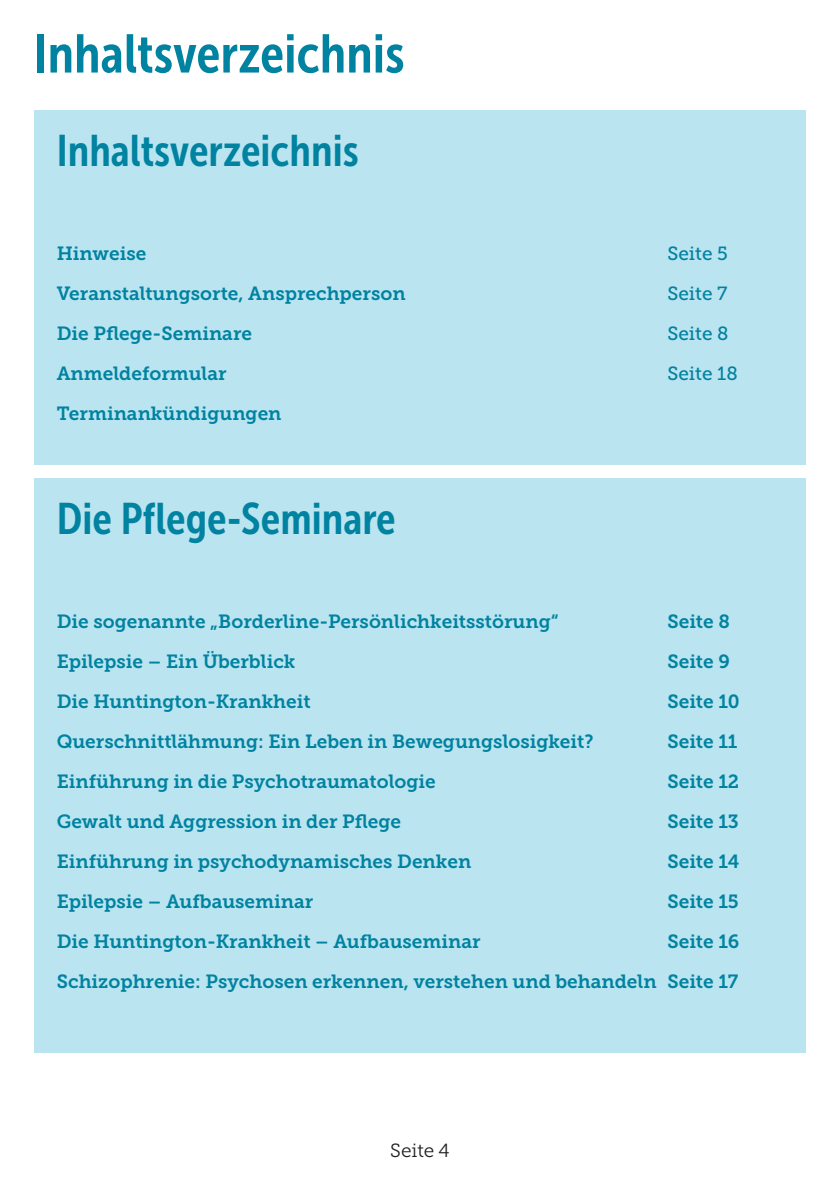
<style>
.page{position:relative;width:840px;height:1191px;background:#fff}
.page>*{position:absolute;margin:0;border:0;box-sizing:border-box;transform-origin:0 0}
.t1{font:54px "Museo Sans Cond 700";color:#0082a1}
.t2{font:44px "Museo Sans Cond 700";color:#0082a1}
.t3{font:19px/40px "Museo Slab 700";color:#0082a1;text-align:right}
.t4{font:19px "Museo Slab 500";color:#0082a1}
.t5{font:19px "Museo Slab 300";color:#231f20}
</style>
<div class="page">
<div style="left:34px;top:111px;width:771px;height:354px;background:#bae4ef"></div>
<div style="left:34px;top:478px;width:771px;height:575px;background:#bae4ef"></div>
<h1 class="t1" style="left:34px;top:24px;width:372px">Inhaltsverzeichnis</h1>
<h2 class="t2" style="left:57px;top:126px;width:303px">Inhaltsverzeichnis</h2>
<p class="t3" style="left:57px;top:234px;width:91px">Hinweise</p>
<p class="t4" style="left:667px;top:243px;width:62px">Seite 5</p>
<p class="t3" style="left:57px;top:274px;width:350px">Veranstaltungsorte, Ansprechperson</p>
<p class="t4" style="left:667px;top:283px;width:62px">Seite 7</p>
<p class="t3" style="left:57px;top:314px;width:197px">Die Pflege-Seminare</p>
<p class="t4" style="left:667px;top:323px;width:63px">Seite 8</p>
<p class="t3" style="left:57px;top:354px;width:171px">Anmeldeformular</p>
<p class="t4" style="left:667px;top:363px;width:72px">Seite 18</p>
<p class="t3" style="left:57px;top:394px;width:226px">Terminankündigungen</p>
<h2 class="t2" style="left:57px;top:494px;width:340px">Die Pflege-Seminare</h2>
<p class="t3" style="left:57px;top:601px;width:503px">Die sogenannte „Borderline-Persönlichkeitsstörung“</p>
<p class="t3" style="left:667px;top:601px;width:64px">Seite 8</p>
<p class="t3" style="left:57px;top:641px;width:240px">Epilepsie – Ein Überblick</p>
<p class="t3" style="left:667px;top:641px;width:64px">Seite 9</p>
<p class="t3" style="left:57px;top:681px;width:255px">Die Huntington-Krankheit</p>
<p class="t3" style="left:667px;top:681px;width:74px">Seite 10</p>
<p class="t3" style="left:57px;top:721px;width:538px">Querschnittlähmung: Ein Leben in Bewegungslosigkeit?</p>
<p class="t3" style="left:667px;top:721px;width:72px">Seite 11</p>
<p class="t3" style="left:57px;top:761px;width:380px">Einführung in die Psychotraumatologie</p>
<p class="t3" style="left:667px;top:761px;width:73px">Seite 12</p>
<p class="t3" style="left:57px;top:801px;width:346px">Gewalt und Aggression in der Pflege</p>
<p class="t3" style="left:667px;top:801px;width:73px">Seite 13</p>
<p class="t3" style="left:57px;top:841px;width:416px">Einführung in psychodynamisches Denken</p>
<p class="t3" style="left:667px;top:841px;width:74px">Seite 14</p>
<p class="t3" style="left:57px;top:881px;width:258px">Epilepsie – Aufbauseminar</p>
<p class="t3" style="left:667px;top:881px;width:73px">Seite 15</p>
<p class="t3" style="left:57px;top:921px;width:425px">Die Huntington-Krankheit – Aufbauseminar</p>
<p class="t3" style="left:57px;top:921px;width:683px">Seite 16<br>Schizophrenie: Psychosen erkennen, verstehen und behandeln Seite 17</p>
<p class="t5" style="left:390px;top:1139px;width:61px">Seite 4</p>
</div>
